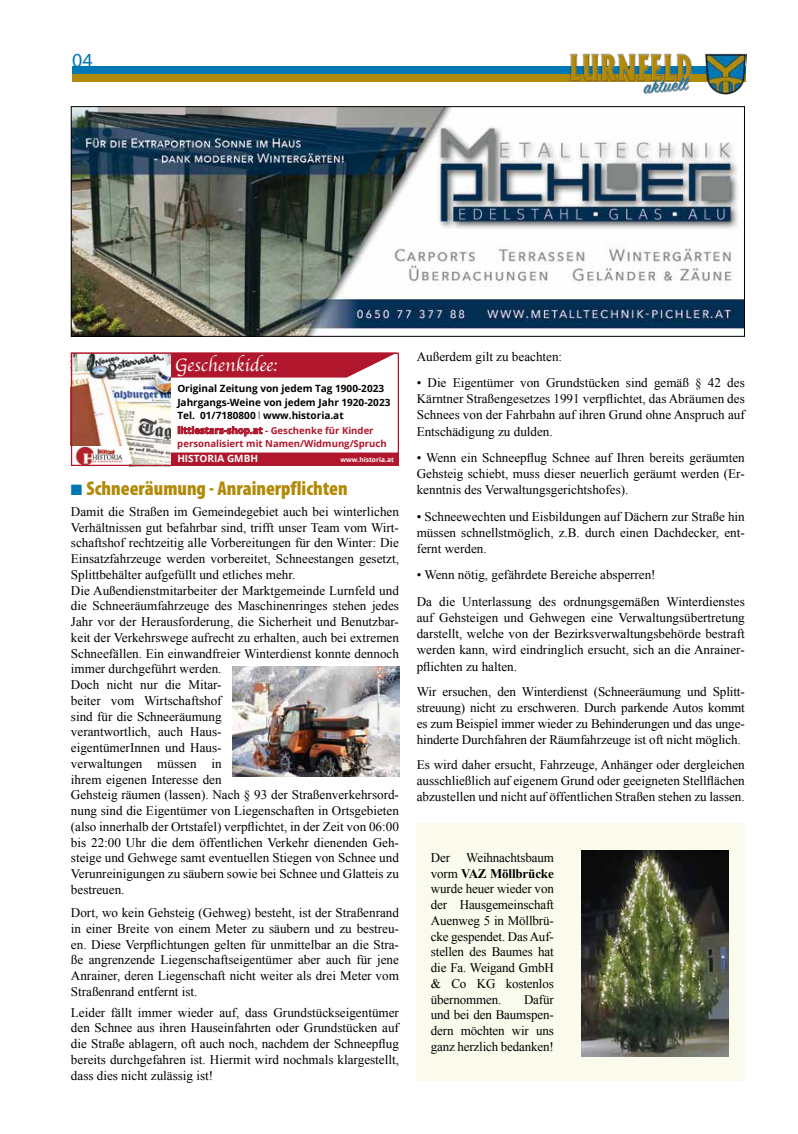
<style>
.page{position:relative;width:798px;height:1134px;background:#fff}
.page>*{position:absolute;margin:0;border:0;box-sizing:border-box;transform-origin:0 0}
.t1{font:900 condensed 20px "Myriad Pro";color:#b28a09}
.t2{font:20px "Myriad Pro";color:#0077b5}
.t3{font:18.75px "Apple Chancery";color:#fff}
.t4{font:13.12px/15.8px "Times New Roman";color:#000;text-align:justify}
.t5{font:700 10px/13.8px "Open Sans";color:#000}
.t6{font:700 10px "Open Sans";color:#fff}
.t7{font:700 9.5px/13.1px "Open Sans";color:#b0172c}
.t8{font:700 6.62px "Open Sans";color:#fff}
.s1{font-family:"Avenir";font-weight:400}
.s2{color:#0077b5}
.s3{font-weight:700}
</style>
<div class="page">
<div style="left:72px;top:74px;width:673px;height:7px;background:#b28a09"></div>
<div style="left:72px;top:67px;width:673px;height:7px;background:#0077b5"></div>
<img style="left:704px;top:53px;width:41px;height:41px">
<img style="left:568px;top:53px;width:124px;height:41px">
<div style="left:416px;top:823px;width:328px;height:258px;background:#fafbed"></div>
<img style="left:581px;top:851px;width:147px;height:205px">
<img style="left:232px;top:666px;width:167px;height:111px">
<img style="left:73px;top:108px;width:669px;height:227px">
<div style="left:71px;top:106px;width:673px;height:231px;border:1px solid #000"></div>
<svg style="left:170px;top:452px;width:227px;height:12px;background:#b32236"></svg>
<svg style="left:170px;top:355px;width:222px;height:23px;background:#b93345"></svg>
<img style="left:73px;top:355px;width:97px;height:109px">
<img style="left:73px;top:446px;width:55px;height:18px">
<div style="left:71px;top:353px;width:328px;height:113px;border:1px solid #b0172c"></div>
<h1 class="t2" style="left:72px;top:48px;width:22px">04</h1>
<h2 class="t3" style="left:175px;top:350px;width:104px">Geschenkidee:</h2>
<p class="t5" style="left:177px;top:381px;width:214px">Original Zeitung von jedem Tag 1900-2023<br>Jahrgangs-Weine von jedem Jahr 1920-2023<br>Tel. 01/7180800 <span class="s1">|</span> www.historia.at</p>
<p class="t7" style="left:177px;top:423px;width:211px">littlestars-shop.at - Geschenke für Kinder personalisiert mit Namen/Widmung/Spruch</p>
<p class="t6" style="left:177px;top:452px;width:82px">HISTORIA GMBH</p>
<p class="t8" style="left:340px;top:455px;width:55px">www.historia.at</p>
<h1 class="t1" style="left:71px;top:476px;width:278px"><span class="s2">■</span> Schneeräumung - Anrainerpflichten</h1>
<p class="t4" style="left:71px;top:503px;width:329px;text-align:left">Damit die Straßen im Gemeindegebiet auch bei winterlichen Verhältnissen gut befahrbar sind, trifft unser Team vom Wirt&shy;schaftshof rechtzeitig alle Vorbereitungen für den Winter: Die Einsatzfahrzeuge werden vorbereitet, Schneestangen gesetzt, Splittbehälter aufgefüllt und etliches mehr.<br>Die Außendienstmitarbeiter der Marktgemeinde Lurnfeld und die Schneeräumfahrzeuge des Maschinenringes stehen jedes Jahr vor der Herausforderung, die Sicherheit und Benutzbar&shy;keit der Verkehrswege aufrecht zu erhalten, auch bei extremen Schneefällen. Ein einwandfreier Winterdienst konnte dennoch immer durchgeführt werden.<br>Doch nicht nur die Mitar-<br>beiter vom Wirtschaftshof<br>sind für die Schneeräumung<br>verantwortlich, auch Haus-<br>eigentümerInnen und Haus-<br>verwaltungen müssen in<br>ihrem eigenen Interesse den<br>Gehsteig räumen (lassen). Nach § 93 der Straßenverkehrsord&shy;nung sind die Eigentümer von Liegenschaften in Ortsgebieten (also innerhalb der Ortstafel) verpflichtet, in der Zeit von 06:00 bis 22:00 Uhr die dem öffentlichen Verkehr dienenden Geh&shy;steige und Gehwege samt eventuellen Stiegen von Schnee und Verunreinigungen zu säubern sowie bei Schnee und Glatteis zu bestreuen.</p>
<p class="t4" style="left:71px;top:905px;width:329px">Dort, wo kein Gehsteig (Gehweg) besteht, ist der Straßenrand in einer Breite von einem Meter zu säubern und zu bestreu&shy;en. Diese Verpflichtungen gelten für unmittelbar an die Stra&shy;ße angrenzende Liegenschaftseigentümer aber auch für jene Anrainer, deren Liegenschaft nicht weiter als drei Meter vom Straßenrand entfernt ist.</p>
<p class="t4" style="left:71px;top:1004px;width:329px">Leider fällt immer wieder auf, dass Grundstückseigentümer den Schnee aus ihren Hauseinfahrten oder Grundstücken auf die Straße ablagern, oft auch noch, nachdem der Schneepflug bereits durchgefahren ist. Hiermit wird nochmals klargestellt, dass dies nicht zulässig ist!</p>
<p class="t4" style="left:416px;top:348px;width:147px">Außerdem gilt zu beachten:</p>
<p class="t4" style="left:416px;top:374px;width:329px;line-height:16.2px">• Die Eigentümer von Grundstücken sind gemäß § 42 des Kärntner Straßengesetzes 1991 verpflichtet, das Abräumen des Schnees von der Fahrbahn auf ihren Grund ohne Anspruch auf Entschädigung zu dulden.</p>
<p class="t4" style="left:416px;top:449px;width:329px;line-height:16.2px">• Wenn ein Schneepflug Schnee auf Ihren bereits geräumten Gehsteig schiebt, muss dieser neuerlich geräumt werden (Er&shy;kenntnis des Verwaltungsgerichtshofes).</p>
<p class="t4" style="left:416px;top:508px;width:329px;line-height:16.2px">• Schneewechten und Eisbildungen auf Dächern zur Straße hin müssen schnellstmöglich, z.B. durch einen Dachdecker, ent&shy;fernt werden.</p>
<p class="t4" style="left:416px;top:561px;width:329px;line-height:26.2px">• Wenn nötig, gefährdete Bereiche absperren!<br>Da die Unterlassung des ordnungsgemäßen Winterdienstes</p>
<p class="t4" style="left:416px;top:609px;width:329px;line-height:16.2px">auf Gehsteigen und Gehwegen eine Verwaltungsübertretung darstellt, welche von der Bezirksverwaltungsbehörde bestraft werden kann, wird eindringlich ersucht, sich an die Anrainer&shy;pflichten zu halten.</p>
<p class="t4" style="left:416px;top:684px;width:329px">Wir ersuchen, den Winterdienst (Schneeräumung und Splitt&shy;streuung) nicht zu erschweren. Durch parkende Autos kommt es zum Beispiel immer wieder zu Behinderungen und das unge&shy;hinderte Durchfahren der Räumfahrzeuge ist oft nicht möglich.</p>
<p class="t4" style="left:416px;top:757px;width:329px">Es wird daher ersucht, Fahrzeuge, Anhänger oder dergleichen ausschließlich auf eigenem Grund oder geeigneten Stellflächen abzustellen und nicht auf öffentlichen Straßen stehen zu lassen.</p>
<p class="t4" style="left:431px;top:849px;width:124px">Der Weihnachtsbaum vorm <span class="s3">VAZ Möllbrücke </span>wurde heuer wieder von der Hausgemeinschaft Auenweg 5 in Möllbrü&shy;cke gespendet. Das Auf&shy;stellen des Baumes hat die Fa. Weigand GmbH &amp; Co KG kostenlos übernommen.</p>
<p class="t4" style="left:431px;top:991px;width:124px;text-indent:93px">Dafür und bei den Baumspen&shy;dern möchten wir uns ganz herzlich bedanken!</p>
</div>
